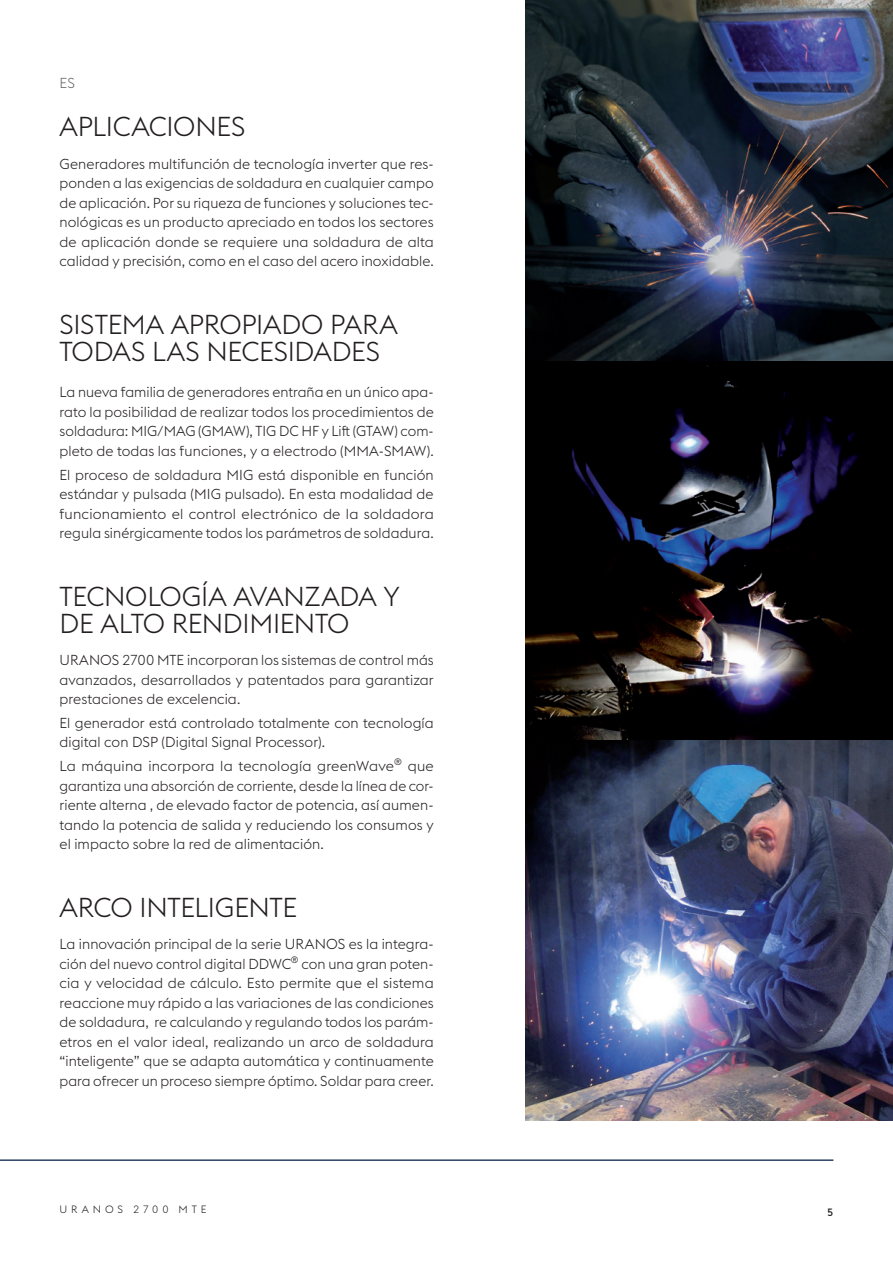
<style>
.page{position:relative;width:893px;height:1263px;background:#fff}
.page>*{position:absolute;margin:0;border:0;box-sizing:border-box;transform-origin:0 0}
.HL-2{font:300 27px/27px "voestalpine";letter-spacing:-.01em;color:#231f20}
.Copy_9_5_13_IT{font:300 14.25px/19.5px "voestalpine";letter-spacing:.005em;color:#231f20;text-align:justify}
.Copy_9_5_13_ES{font:300 14.25px/19.5px "voestalpine";letter-spacing:.005em;color:#231f20;text-align:justify}
.Language{font:300 14.25px "voestalpine";color:#6c6d70}
.t1{font:300 10.5px "voestalpine";letter-spacing:.365em;color:#231f20}
.t2{font:500 10.5px "voestalpine";color:#231f20}
</style>
<div class="page">
<hr style="left:0;top:1159px;width:833px;height:2px;background:#284264">
<img style="left:526px;top:0;width:367px;height:1120px">
<p class="Language" style="left:60px;top:75px;width:17px">ES</p>
<p class="HL-2" style="left:60px;top:113px;width:187px">APLICACIONES</p>
<p class="Copy_9_5_13_ES" style="left:60px;top:154px;width:376px">Generadores multifunción de tecnología inverter que res&shy;ponden a las exigencias de soldadura en cualquier campo de aplicación. Por su riqueza de funciones y soluciones tec&shy;nológicas es un producto apreciado en todos los sectores de aplicación donde se requiere una soldadura de alta calidad y precisión, como en el caso del acero inoxidable.</p>
<p class="HL-2" style="left:60px;top:311px;width:340px">SISTEMA APROPIADO PARA<br>TODAS LAS NECESIDADES</p>
<p class="Copy_9_5_13_IT" style="left:60px;top:383px;width:376px">La nueva familia de generadores entraña en un único apa&shy;rato la posibilidad de realizar todos los procedimientos de soldadura: MIG/MAG (GMAW), TIG DC HF y Lift (GTAW) com&shy;pleto de todas las funciones, y a electrodo (MMA-SMAW).</p>
<p class="Copy_9_5_13_IT" style="left:60px;top:465px;width:376px">El proceso de soldadura MIG está disponible en función estándar y pulsada (MIG pulsado). En esta modalidad de funcionamiento el control electrónico de la soldadora regula sinérgicamente todos los parámetros de soldadura.</p>
<p class="HL-2" style="left:60px;top:583px;width:342px">TECNOLOGÍA AVANZADA Y<br>DE ALTO RENDIMIENTO</p>
<p class="Copy_9_5_13_IT" style="left:60px;top:650px;width:376px">URANOS 2700 MTE incorporan los sistemas de control más avanzados, desarrollados y patentados para garantizar prestaciones de excelencia.</p>
<p class="Copy_9_5_13_IT" style="left:60px;top:713px;width:376px">El generador está controlado totalmente con tecnología digital con DSP (Digital Signal Processor).</p>
<p class="Copy_9_5_13_IT" style="left:60px;top:756px;width:376px">La máquina incorpora la tecnología greenWave<sup>®</sup> que garantiza una absorción de corriente, desde la línea de cor&shy;riente alterna , de elevado factor de potencia, así aumen&shy;tando la potencia de salida y reduciendo los consumos y el impacto sobre la red de alimentación.</p>
<p class="HL-2" style="left:60px;top:894px;width:239px">ARCO INTELIGENTE</p>
<p class="Copy_9_5_13_IT" style="left:60px;top:934px;width:376px">La innovación principal de la serie URANOS es la integra&shy;ción del nuevo control digital DDWC<sup>®</sup> con una gran poten&shy;cia y velocidad de cálculo. Esto permite que el sistema reaccione muy rápido a las variaciones de las condiciones de soldadura, re calculando y regulando todos los parám&shy;etros en el valor ideal, realizando un arco de soldadura “inteligente” que se adapta automática y continuamente para ofrecer un proceso siempre óptimo. Soldar para creer.</p>
<p class="t1" style="left:60px;top:1203px;width:148px">URANOS 2700 MTE</p>
<p class="t2" style="left:827px;top:1206px;width:8px">5</p>
</div>
